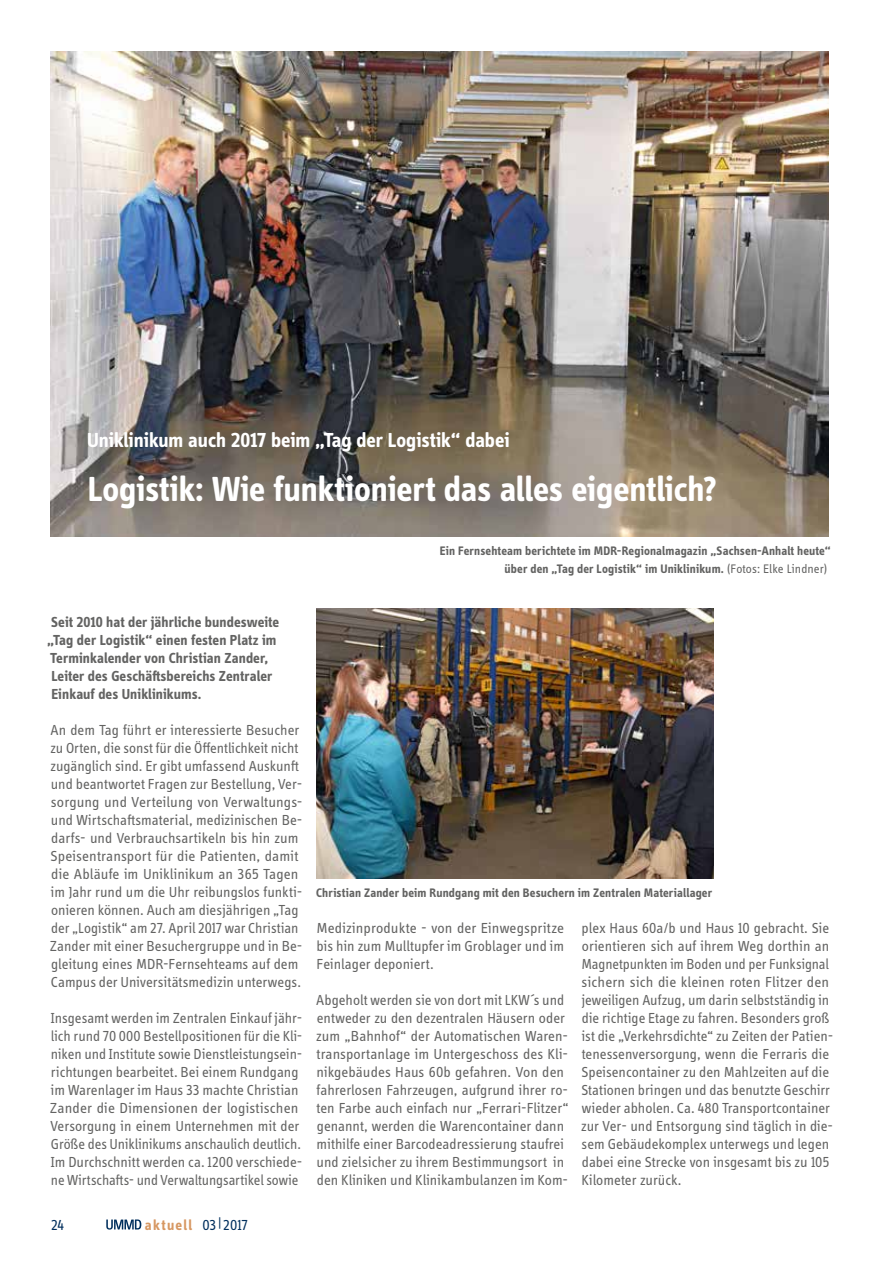
<style>
.page{position:relative;width:893px;height:1263px;background:#fff}
.page>*{position:absolute;margin:0;border:0;box-sizing:border-box;transform-origin:0 0}
.t1{font:700 36px "Info Display OT";letter-spacing:-.005em;color:#fff}
.t2{font:700 21px "Info Display OT";color:#fff}
.t3{font:15px/18px "Info Display OT";color:#636362}
.t4{font:700 15px/18px "Info Display OT";letter-spacing:.005em;color:#636362}
.t5{font:700 15px "Info Display OT";letter-spacing:.09em;color:#d79863}
.t6{font:15px "Info Display OT";color:#002f5d}
.t7{font:700 12.75px/18px "Info Display OT";letter-spacing:.015em;color:#636362;text-align:right}
.s1{font-weight:400}
.s2{font-weight:400;color:#002f5d}
</style>
<div class="page">
<img style="left:316px;top:609px;width:397px;height:270px">
<img style="left:51px;top:51px;width:777px;height:486px">
<svg style="left:106px;top:1219px;width:35px;height:10px"></svg>
<h2 class="t2" style="left:87px;top:427px;width:424px">Uniklinikum auch 2017 beim „Tag der Logistik“ dabei</h2>
<h1 class="t1" style="left:88px;top:467px;width:630px">Logistik: Wie funktioniert das alles eigentlich?</h1>
<p class="t7" style="left:440px;top:542px;width:392px">Ein Fernsehteam berichtete im MDR-Regionalmagazin „Sachsen-Anhalt heute“ über den „Tag der Logistik“ im Uniklinikum. <span class="s1">(Fotos: Elke Lindner)</span></p>
<p class="t4" style="left:47px;top:613px;width:234px">Seit 2010 hat der jährliche bundesweite „Tag der Logistik“ einen festen Platz im Terminkalender von Christian Zander, Leiter des Geschäftsbereichs Zentraler Einkauf des Uniklinikums.</p>
<p class="t3" style="left:50px;top:721px;width:254px">An dem Tag führt er interessierte Besucher zu Orten, die sonst für die Öffentlichkeit nicht zugänglich sind. Er gibt umfassend Auskunft und beantwortet Fragen zur Bestellung, Ver&shy;sorgung und Verteilung von Verwaltungs&shy;und Wirtschaftsmaterial, medizinischen Be&shy;darfs- und Verbrauchsartikeln bis hin zum Speisentransport für die Patienten, damit die Abläufe im Uniklinikum an 365 Tagen im Jahr rund um die Uhr reibungslos funkti&shy;onieren können. Auch am diesjährigen „Tag der „Logistik“ am 27. April 2017 war Christian Zander mit einer Besuchergruppe und in Be&shy;gleitung eines MDR-Fernsehteams auf dem Campus der Universitätsmedizin unterwegs.</p>
<p class="t3" style="left:50px;top:1009px;width:254px">Insgesamt werden im Zentralen Einkauf jähr&shy;lich rund 70 000 Bestellpositionen für die Kli&shy;niken und Institute sowie Dienstleistungsein&shy;richtungen bearbeitet. Bei einem Rundgang im Warenlager im Haus 33 machte Christian Zander die Dimensionen der logistischen Versorgung in einem Unternehmen mit der Größe des Uniklinikums anschaulich deutlich.<br>Im Durchschnitt werden ca. 1200 verschiede&shy;ne Wirtschafts- und Verwaltungsartikel sowie</p>
<p class="t6" style="left:51px;top:1216px;width:15px">24</p>
<p class="t5" style="left:145px;top:1215px;width:105px">aktuell <span class="s2">03|2017</span></p>
<p class="t7" style="left:316px;top:884px;width:398px">Christian Zander beim Rundgang mit den Besuchern im Zentralen Materiallager</p>
<p class="t3" style="left:316px;top:919px;width:249px;text-align:justify">Medizinprodukte - von der Einwegspritze bis hin zum Mulltupfer im Groblager und im Feinlager deponiert.</p>
<p class="t3" style="left:316px;top:991px;width:254px">Abgeholt werden sie von dort mit LKW´s und entweder zu den dezentralen Häusern oder zum „Bahnhof“ der Automatischen Waren&shy;transportanlage im Untergeschoss des Kli&shy;nikgebäudes Haus 60b gefahren. Von den fahrerlosen Fahrzeugen, aufgrund ihrer ro&shy;ten Farbe auch einfach nur „Ferrari-Flitzer“ genannt, werden die Warencontainer dann mithilfe einer Barcodeadressierung staufrei und zielsicher zu ihrem Bestimmungsort in den Kliniken und Klinikambulanzen im Kom-</p>
<p class="t3" style="left:581px;top:919px;width:253px">plex Haus 60a/b und Haus 10 gebracht. Sie orientieren sich auf ihrem Weg dorthin an Magnetpunkten im Boden und per Funksignal sichern sich die kleinen roten Flitzer den jeweiligen Aufzug, um darin selbstständig in die richtige Etage zu fahren. Besonders groß ist die „Verkehrsdichte“ zu Zeiten der Patien&shy;tenessenversorgung, wenn die Ferraris die Speisencontainer zu den Mahlzeiten auf die Stationen bringen und das benutzte Geschirr wieder abholen. Ca. 480 Transportcontainer zur Ver- und Entsorgung sind täglich in die&shy;sem Gebäudekomplex unterwegs und legen dabei eine Strecke von insgesamt bis zu 105<br>Kilometer zurück.</p>
</div>
